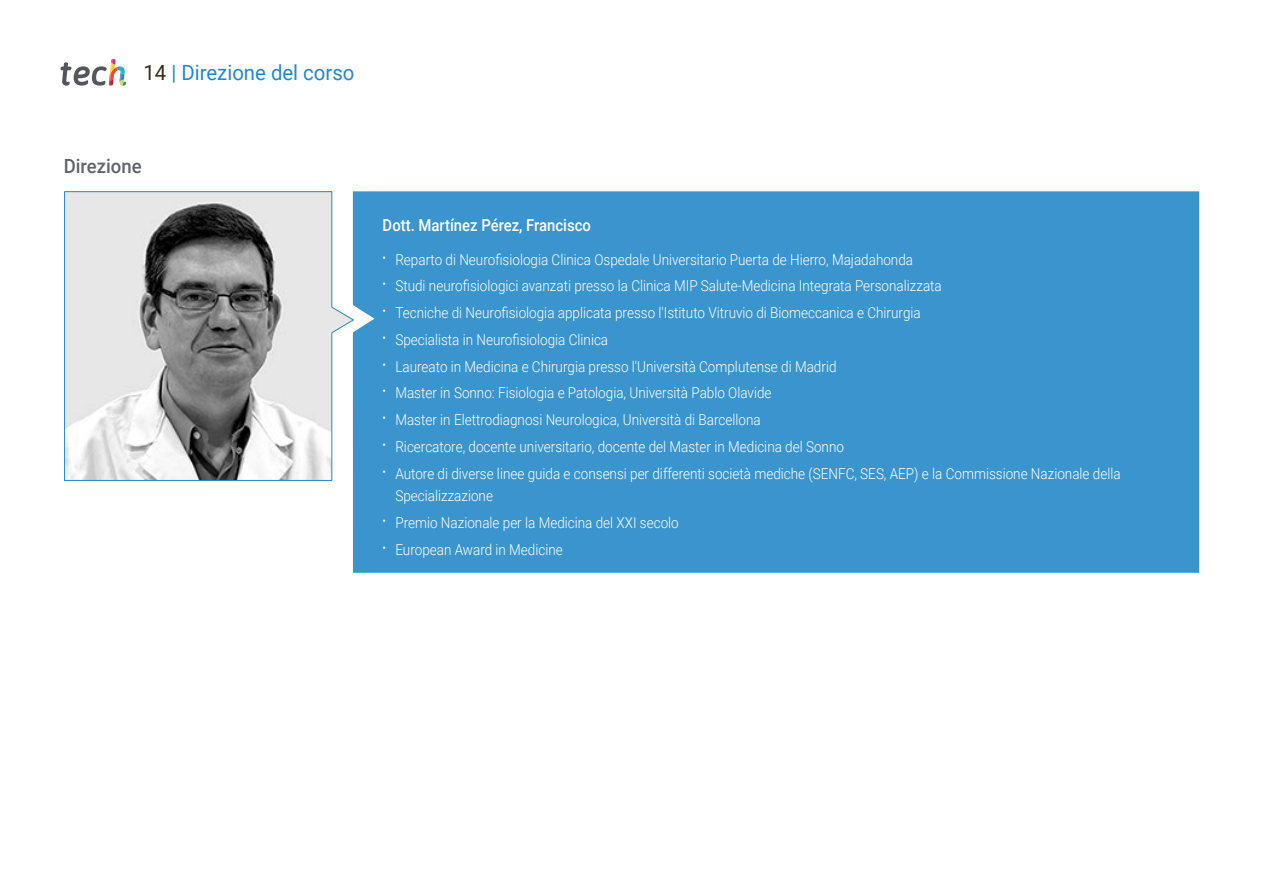
<style>
.page{position:relative;width:1263px;height:893px;background:#fff}
.page>*{position:absolute;margin:0;border:0;box-sizing:border-box;transform-origin:0 0}
.t1{font:21px "Roboto";color:#2488c9}
.t2{font:500 19.5px "Roboto";color:#61646a;scale:.95 1}
.t3{font:500 16.5px "Roboto";color:#fff;scale:.9 1}
.t4{font:300 15px/22.5px "Roboto";color:#fff;scale:.9 1}
.s1{color:#312e20}
</style>
<div class="page">
<svg style="left:61px;top:59px;width:65px;height:27px"></svg>
<div style="left:353px;top:191px;width:846px;height:382px;background:#3a94ce"></div>
<svg style="left:64px;top:191px;width:290px;height:290px"></svg>
<h1 class="t1" style="left:144px;top:57px;width:213px"><span class="s1">14</span> | Direzione del corso</h1>
<h2 class="t2" style="left:64px;top:153px;width:84px">Direzione</h2>
<p class="t3" style="left:383px;top:213px;width:233px">Dott. Martínez Pérez, Francisco</p>
<p class="t4" style="left:383px;top:247px;width:591px"><sup>•</sup> Reparto di Neurofisiologia Clinica Ospedale Universitario Puerta de Hierro, Majadahonda</p>
<p class="t4" style="left:383px;top:274px;width:623px"><sup>•</sup> Studi neurofisiologici avanzati presso la Clinica MIP Salute-Medicina Integrata Personalizzata</p>
<p class="t4" style="left:383px;top:301px;width:599px"><sup>•</sup> Tecniche di Neurofisiologia applicata presso l'Istituto Vitruvio di Biomeccanica e Chirurgia</p>
<p class="t4" style="left:383px;top:328px;width:252px"><sup>•</sup> Specialista in Neurofisiologia Clinica</p>
<p class="t4" style="left:383px;top:354px;width:506px"><sup>•</sup> Laureato in Medicina e Chirurgia presso l'Università Complutense di Madrid</p>
<p class="t4" style="left:383px;top:381px;width:434px"><sup>•</sup> Master in Sonno: Fisiologia e Patologia, Università Pablo Olavide</p>
<p class="t4" style="left:383px;top:408px;width:422px"><sup>•</sup> Master in Elettrodiagnosi Neurologica, Università di Barcellona</p>
<p class="t4" style="left:383px;top:435px;width:514px"><sup>•</sup> Ricercatore, docente universitario, docente del Master in Medicina del Sonno</p>
<p class="t4" style="left:395px;top:461px;width:807px;text-indent:-13px"><sup>•</sup> Autore di diverse linee guida e consensi per differenti società mediche (SENFC, SES, AEP) e la Commissione Nazionale della<br>Specializzazione</p>
<p class="t4" style="left:383px;top:511px;width:331px"><sup>•</sup> Premio Nazionale per la Medicina del XXI secolo</p>
<p class="t4" style="left:383px;top:537px;width:202px"><sup>•</sup> European Award in Medicine</p>
</div>
